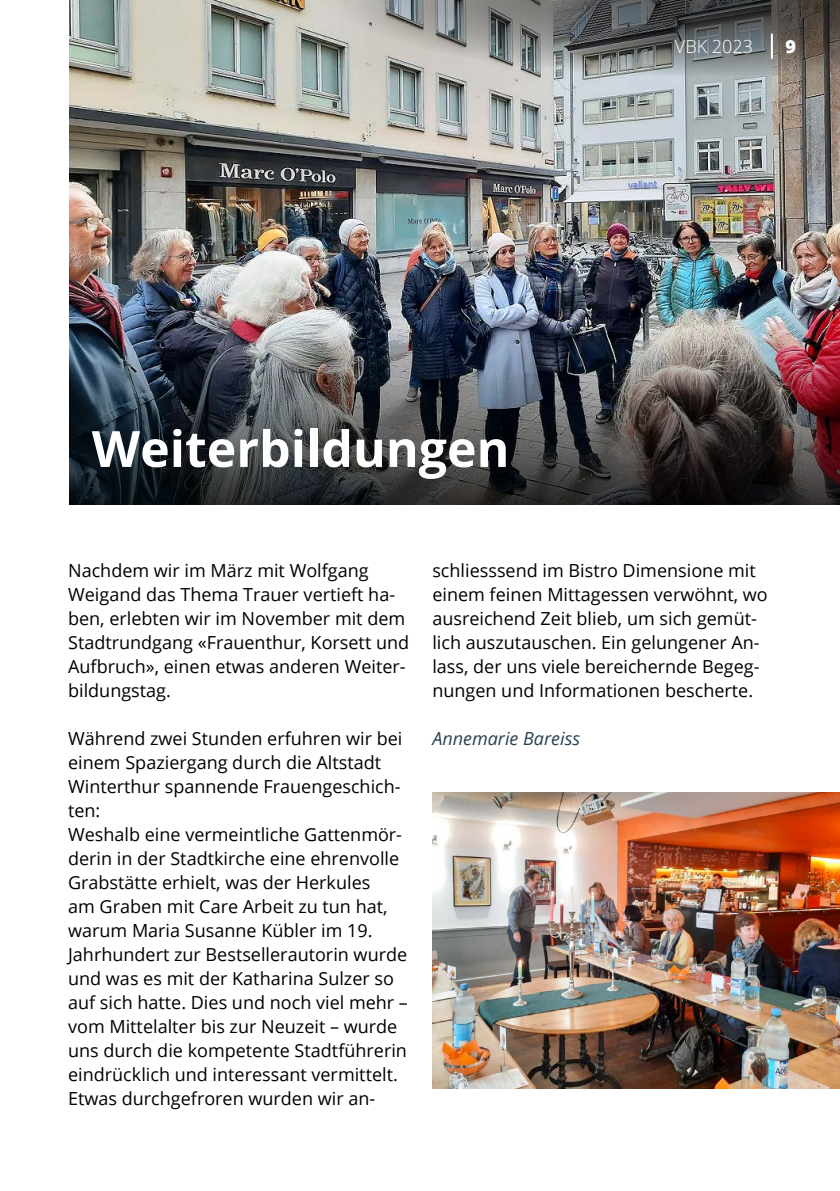
<style>
.page{position:relative;width:840px;height:1191px;background:#fff}
.page>*{position:absolute;margin:0;border:0;box-sizing:border-box;transform-origin:0 0}
.t1{font:700 50px "Open Sans";color:#fff}
.t2{font:18px/24px "Open Sans";color:#000}
.t3{font:italic 18px "Open Sans";color:#284150}
.t4{font:300 18px "Open Sans";color:#fff}
.t5{font:800 18px "Open Sans";color:#fff}
</style>
<div class="page">
<img style="left:69px;top:0;width:770px;height:504px">
<img style="left:432px;top:792px;width:407px;height:296px">
<svg style="left:334px;top:0;width:505px;height:77px;background:#7e7f7d"></svg>
<hr style="left:770px;top:34px;width:2px;height:25px;background:#fff">
<h1 class="t1" style="left:92px;top:413px;width:419px">Weiterbildungen</h1>
<p class="t4" style="left:674px;top:35px;width:79px">VBK 2023</p>
<p class="t5" style="left:785px;top:33px;width:12px">9</p>
<p class="t2" style="left:68px;top:557px;width:342px">Nachdem wir im März mit Wolfgang Weigand das Thema Trauer vertieft ha&shy;ben, erlebten wir im November mit dem Stadtrundgang «Frauenthur, Korsett und Aufbruch», einen etwas anderen Weiter&shy;bildungstag.</p>
<p class="t2" style="left:68px;top:725px;width:341px">Während zwei Stunden erfuhren wir bei einem Spaziergang durch die Altstadt Winterthur spannende Frauengeschich&shy;ten:<br>Weshalb eine vermeintliche Gattenmör&shy;derin in der Stadtkirche eine ehrenvolle Grabstätte erhielt, was der Herkules<br>am Graben mit Care Arbeit zu tun hat, warum Maria Susanne Kübler im 19.<br>Jahrhundert zur Bestsellerautorin wurde und was es mit der Katharina Sulzer so auf sich hatte. Dies und noch viel mehr – vom Mittelalter bis zur Neuzeit – wurde uns durch die kompetente Stadtführerin eindrücklich und interessant vermittelt.<br>Etwas durchgefroren wurden wir an-</p>
<p class="t2" style="left:432px;top:557px;width:337px">schliesssend im Bistro Dimensione mit einem feinen Mittagessen verwöhnt, wo ausreichend Zeit blieb, um sich gemüt&shy;lich auszutauschen. Ein gelungener An&shy;lass, der uns viele bereichernde Begeg&shy;nungen und Informationen bescherte.</p>
<p class="t3" style="left:432px;top:725px;width:149px">Annemarie Bareiss</p>
</div>
